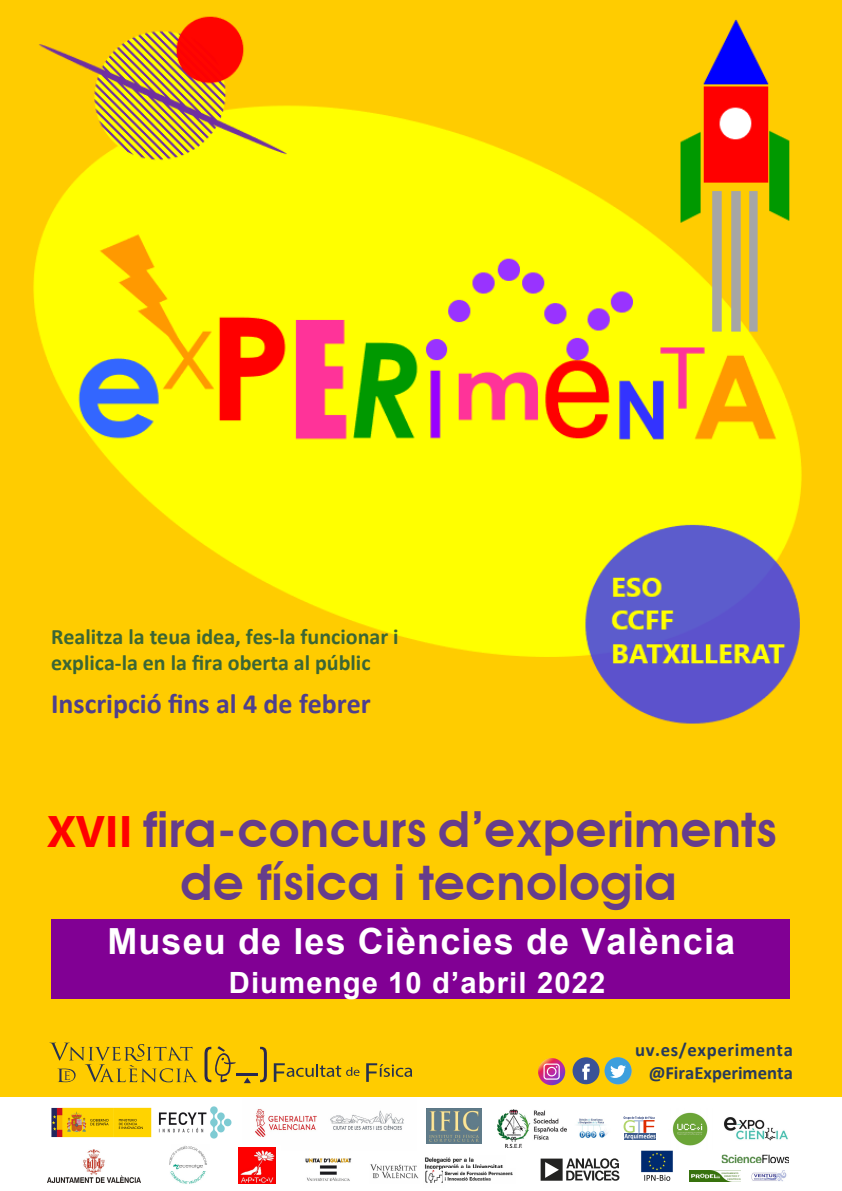
<style>
.page{position:relative;width:842px;height:1191px;background:#fff}
.page>*{position:absolute;margin:0;border:0;box-sizing:border-box;transform-origin:0 0}
.t1{font:600 49.8px/52.8px "Avant Garde";letter-spacing:-.005em;color:#663d8b}
.t2{font:700 36px "Arial";letter-spacing:.03em;color:#fff}
.t3{font:700 29.2px "Arial";letter-spacing:.04em;color:#fff}
.t4{font:700 28px "Calibri";color:#4e3f8d}
.t5{font:700 22px/26.4px "Calibri";color:#3b6635}
.t6{font:700 18.6px/22.4px "Calibri";color:#273a5c;text-align:right}
.s1{font-family:"Leelawadee UI";font-weight:700;font-size:44px;color:#f00}
</style>
<div class="page">
<svg style="left:48px;top:1096px;width:743px;height:88px"></svg>
<img style="left:242px;top:1098px;width:174px;height:52px">
<img style="left:302px;top:1156px;width:54px;height:27px">
<img style="left:238px;top:1147px;width:37px;height:36px">
<img style="left:498px;top:1109px;width:68px;height:38px">
<img style="left:689px;top:1170px;width:52px;height:11px">
<img style="left:47px;top:1149px;width:94px;height:33px">
<img style="left:427px;top:1109px;width:54px;height:34px">
<svg style="left:623px;top:1116px;width:32px;height:23px"></svg>
<img style="left:667px;top:1108px;width:45px;height:41px">
<img style="left:721px;top:1154px;width:68px;height:9px">
<svg style="left:541px;top:1158px;width:78px;height:22px"></svg>
<img style="left:169px;top:1144px;width:41px;height:40px">
<img style="left:171px;top:1144px;width:39px;height:6px">
<img style="left:573px;top:1117px;width:39px;height:22px">
<img style="left:424px;top:1155px;width:82px;height:15px">
<img style="left:369px;top:1163px;width:50px;height:20px">
<img style="left:423px;top:1170px;width:21px;height:14px">
<img style="left:443px;top:1168px;width:72px;height:15px">
<img style="left:751px;top:1170px;width:37px;height:12px">
<img style="left:640px;top:1150px;width:34px;height:31px">
<div style="left:0;top:1px;width:842px;height:1095px;background:#fc0"></div>
<div style="left:52px;top:919px;width:738px;height:79px;background:#810094"></div>
<svg style="left:49px;top:1042px;width:149px;height:40px;background:#e0b50b"></svg>
<svg style="left:274px;top:1063px;width:85px;height:18px;background:#d0aa10"></svg>
<svg style="left:366px;top:1063px;width:46px;height:18px"></svg>
<svg style="left:204px;top:1046px;width:32px;height:36px"></svg>
<svg style="left:260px;top:1046px;width:7px;height:36px"></svg>
<hr style="left:236px;top:1073px;width:22px;height:2px;background:#292950">
<svg style="left:244px;top:1077px;width:7px;height:6px"></svg>
<div style="left:605px;top:1057px;width:26px;height:27px;background:#3d9fdd;border-radius:50%"></div>
<svg style="left:608px;top:1062px;width:24px;height:23px"></svg>
<div style="left:573px;top:1057px;width:26px;height:27px;background:#3a5297;border-radius:50%"></div>
<svg style="left:582px;top:1063px;width:8px;height:16px"></svg>
<svg style="left:538px;top:1058px;width:27px;height:27px"></svg>
<svg style="left:543px;top:1063px;width:17px;height:16px"></svg>
<img style="left:15px;top:0;width:802px;height:770px">
<img style="left:722px;top:1115px;width:66px;height:27px">
<img style="left:48px;top:1103px;width:188px;height:38px">
<p class="t5" style="left:51px;top:623px;width:349px">Realitza la teua idea, fes-la funcionar i explica-la en la fira oberta al públic</p>
<p class="t4" style="left:51px;top:686px;width:321px">Inscripció fins al 4 de febrer</p>
<h1 class="t1" style="left:180px;top:805px;width:599px;text-indent:-133px"><span class="s1">XVII</span> fira-concurs d’experiments de física i tecnologia</h1>
<h2 class="t2" style="left:107px;top:916px;width:629px">Museu de les Ciències de València</h2>
<h3 class="t3" style="left:229px;top:966px;width:378px">Diumenge 10 d’abril 2022</h3>
<p class="t6" style="left:635px;top:1039px;width:159px">uv.es/experimenta @FiraExperimenta</p>
</div>
